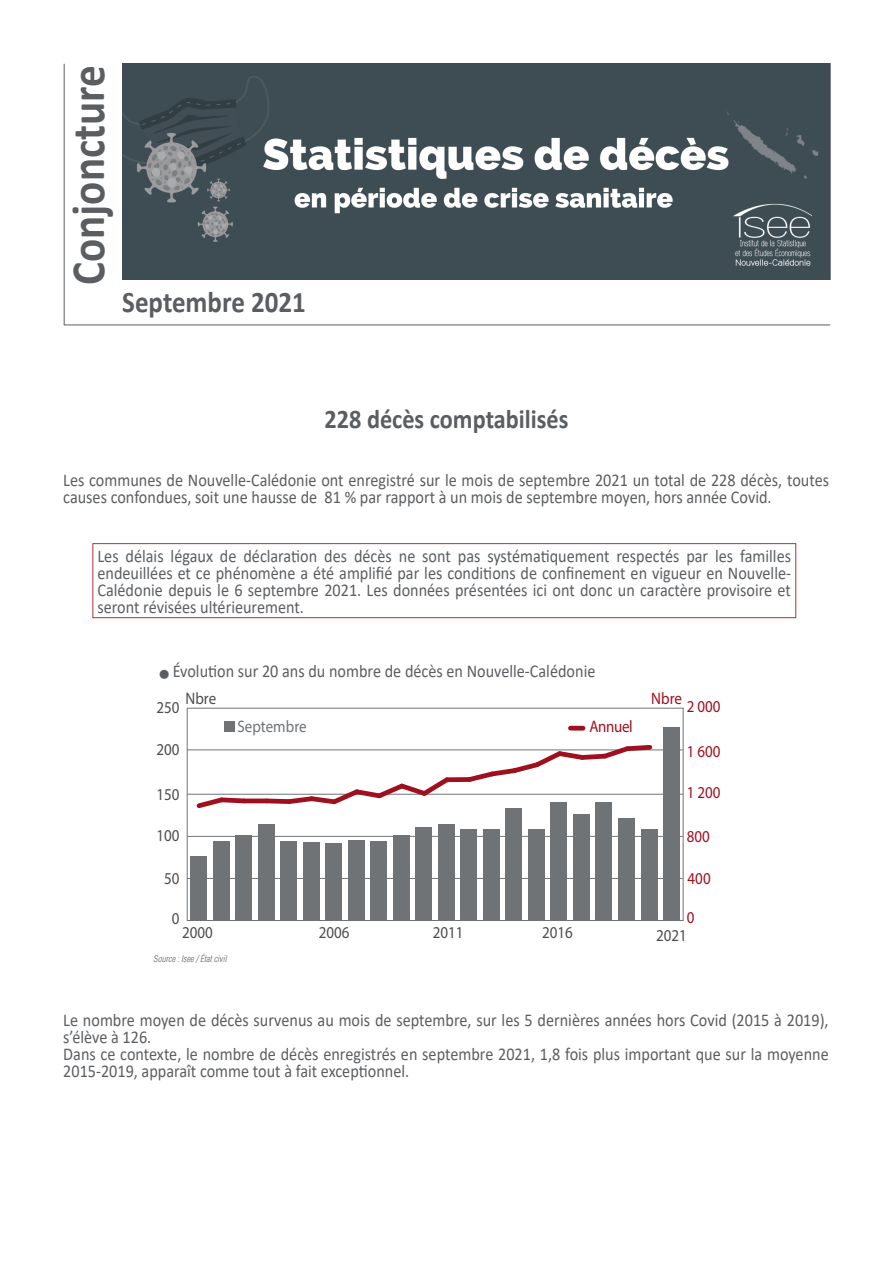
<style>
.page{position:relative;width:893px;height:1263px;background:#fff}
.page>*{position:absolute;margin:0;border:0;box-sizing:border-box;transform-origin:0 0}
.t1{font:700 48px "Calibri";color:#5b5e61;scale:.9 1}
.t2{font:700 30px "Calibri";color:#5b5e61;scale:.9 1}
.t3{font:700 27px "Calibri";color:#5b5e61;scale:.9 1}
.t4{font:18px/17.1px "Calibri";color:#5b5e61;scale:.9 1}
.t5{font:300 condensed 16.65px "Helvetica Neue";color:#4d4d4d;scale:.9 1}
.t6{font:300 condensed 16.65px "Helvetica Neue";color:#a00f1e;scale:.9 1}
.t7{font:300 condensed 16.65px "Helvetica Neue";color:#6f7376;scale:.9 1}
.t8{font:italic 300 condensed 9px "Helvetica";color:#5b5e61}
.t9{font:9px "Webdings";color:#5b5e61}
</style>
<div class="page">
<img style="left:122px;top:64px;width:708px;height:215px">
<hr style="left:64px;top:64px;width:1px;height:261px;background:#5b5e61">
<hr style="left:64px;top:325px;width:766px;height:1px;background:#5b5e61">
<hr style="left:187px;top:708px;width:1px;height:212px;background:#6f7376">
<hr style="left:187px;top:920px;width:496px;height:1px;background:#6f7376">
<hr style="left:683px;top:708px;width:1px;height:212px;background:#6f7376">
<hr style="left:187px;top:794px;width:496px;height:1px;background:#6f7376">
<hr style="left:187px;top:708px;width:496px;height:1px;background:#6f7376">
<hr style="left:187px;top:878px;width:496px;height:1px;background:#6f7376">
<hr style="left:187px;top:836px;width:496px;height:1px;background:#6f7376">
<hr style="left:187px;top:750px;width:496px;height:1px;background:#6f7376">
<div style="left:570px;top:726px;width:13px;height:5px;background:#a00f1e"></div>
<div style="left:225px;top:721px;width:10px;height:10px;background:#6f7376"></div>
<div style="left:191px;top:856px;width:16px;height:64px;background:#6f7376"></div>
<div style="left:213px;top:841px;width:17px;height:79px;background:#6f7376"></div>
<div style="left:236px;top:835px;width:16px;height:85px;background:#6f7376"></div>
<div style="left:258px;top:824px;width:17px;height:96px;background:#6f7376"></div>
<div style="left:281px;top:841px;width:16px;height:79px;background:#6f7376"></div>
<div style="left:303px;top:842px;width:17px;height:78px;background:#6f7376"></div>
<div style="left:326px;top:843px;width:16px;height:77px;background:#6f7376"></div>
<div style="left:348px;top:840px;width:17px;height:80px;background:#6f7376"></div>
<div style="left:371px;top:841px;width:16px;height:79px;background:#6f7376"></div>
<div style="left:393px;top:835px;width:17px;height:85px;background:#6f7376"></div>
<div style="left:416px;top:827px;width:16px;height:93px;background:#6f7376"></div>
<div style="left:438px;top:824px;width:17px;height:96px;background:#6f7376"></div>
<div style="left:461px;top:829px;width:16px;height:91px;background:#6f7376"></div>
<div style="left:483px;top:829px;width:17px;height:91px;background:#6f7376"></div>
<div style="left:506px;top:808px;width:16px;height:112px;background:#6f7376"></div>
<div style="left:528px;top:829px;width:17px;height:91px;background:#6f7376"></div>
<div style="left:551px;top:802px;width:16px;height:118px;background:#6f7376"></div>
<div style="left:573px;top:814px;width:17px;height:106px;background:#6f7376"></div>
<div style="left:596px;top:802px;width:16px;height:118px;background:#6f7376"></div>
<div style="left:618px;top:818px;width:17px;height:102px;background:#6f7376"></div>
<div style="left:641px;top:829px;width:16px;height:91px;background:#6f7376"></div>
<div style="left:663px;top:727px;width:17px;height:193px;background:#6f7376"></div>
<svg style="left:193px;top:794px;width:56px;height:14px"></svg>
<div style="left:244px;top:798px;width:23px;height:5px;background:#a00f1e"></div>
<svg style="left:262px;top:777px;width:191px;height:28px"></svg>
<div style="left:447px;top:777px;width:22px;height:5px;background:#a00f1e"></div>
<svg style="left:464px;top:745px;width:191px;height:37px"></svg>
<div style="left:92px;top:543px;width:704px;height:75px;border:1px solid #b63036"></div>
<h1 class="t1" style="left:54px;top:285px;width:245px;rotate:-90deg">Conjoncture</h1>
<h2 class="t2" style="left:122px;top:280px;width:205px">Septembre 2021</h2>
<h3 class="t3" style="left:325px;top:400px;width:272px">228 décès comptabilisés</h3>
<p class="t4" style="left:63px;top:471px;width:852px">Les communes de Nouvelle-Calédonie ont enregistré sur le mois de septembre 2021 un total de 228 décès, toutes causes confondues, soit une hausse de 81 % par rapport à un mois de septembre moyen, hors année Covid.</p>
<p class="t4" style="left:97px;top:538px;width:772px;line-height:34.2px">Les délais légaux de déclaration des décès ne sont pas systématiquement respectés par les familles<br>Calédonie depuis le 6 septembre 2021. Les données présentées ici ont donc un caractère provisoire et</p>
<p class="t4" style="left:97px;top:555px;width:772px;line-height:34.2px">endeuillées et ce phénomène a été amplifié par les conditions de confinement en vigueur en Nouvelle&shy;seront révisées ultérieurement.</p>
<p class="t4" style="left:173px;top:661px;width:471px">Évolution sur 20 ans du nombre de décès en Nouvelle-Calédonie</p>
<p class="t9" style="left:160px;top:669px;width:10px">■</p>
<p class="t5" style="left:185px;top:688px;width:36px">Nbre</p>
<p class="t5" style="left:156px;top:697px;width:27px">250</p>
<p class="t5" style="left:156px;top:739px;width:27px">200</p>
<p class="t7" style="left:237px;top:716px;width:78px">Septembre</p>
<p class="t5" style="left:156px;top:784px;width:27px">150</p>
<p class="t5" style="left:156px;top:825px;width:27px">100</p>
<p class="t5" style="left:164px;top:868px;width:19px">50</p>
<p class="t5" style="left:172px;top:908px;width:10px">0</p>
<p class="t5" style="left:182px;top:922px;width:36px">2000</p>
<p class="t8" style="left:153px;top:953px;width:75px">Source : Isee / État civil</p>
<p class="t5" style="left:319px;top:922px;width:36px">2006</p>
<p class="t5" style="left:433px;top:922px;width:36px">2011</p>
<p class="t6" style="left:589px;top:716px;width:49px">Annuel</p>
<p class="t5" style="left:542px;top:922px;width:36px">2016</p>
<p class="t6" style="left:651px;top:688px;width:36px">Nbre</p>
<p class="t6" style="left:687px;top:697px;width:39px">2 000</p>
<p class="t6" style="left:687px;top:741px;width:39px">1 600</p>
<p class="t6" style="left:687px;top:782px;width:39px">1 200</p>
<p class="t6" style="left:687px;top:826px;width:27px">800</p>
<p class="t6" style="left:688px;top:868px;width:27px">400</p>
<p class="t6" style="left:687px;top:907px;width:10px">0</p>
<p class="t5" style="left:656px;top:925px;width:36px">2021</p>
<p class="t4" style="left:63px;top:1010px;width:852px">Le nombre moyen de décès survenus au mois de septembre, sur les 5 dernières années hors Covid (2015 à 2019 ,( ’s élève à 126.<br>Dans ce contexte le, nombre de décès enregistrés en septembre 2021, 1,8 fois plus important que sur la moyenne 2015-2019, apparaît comme tout à fait exceptionnel.</p>
</div>
